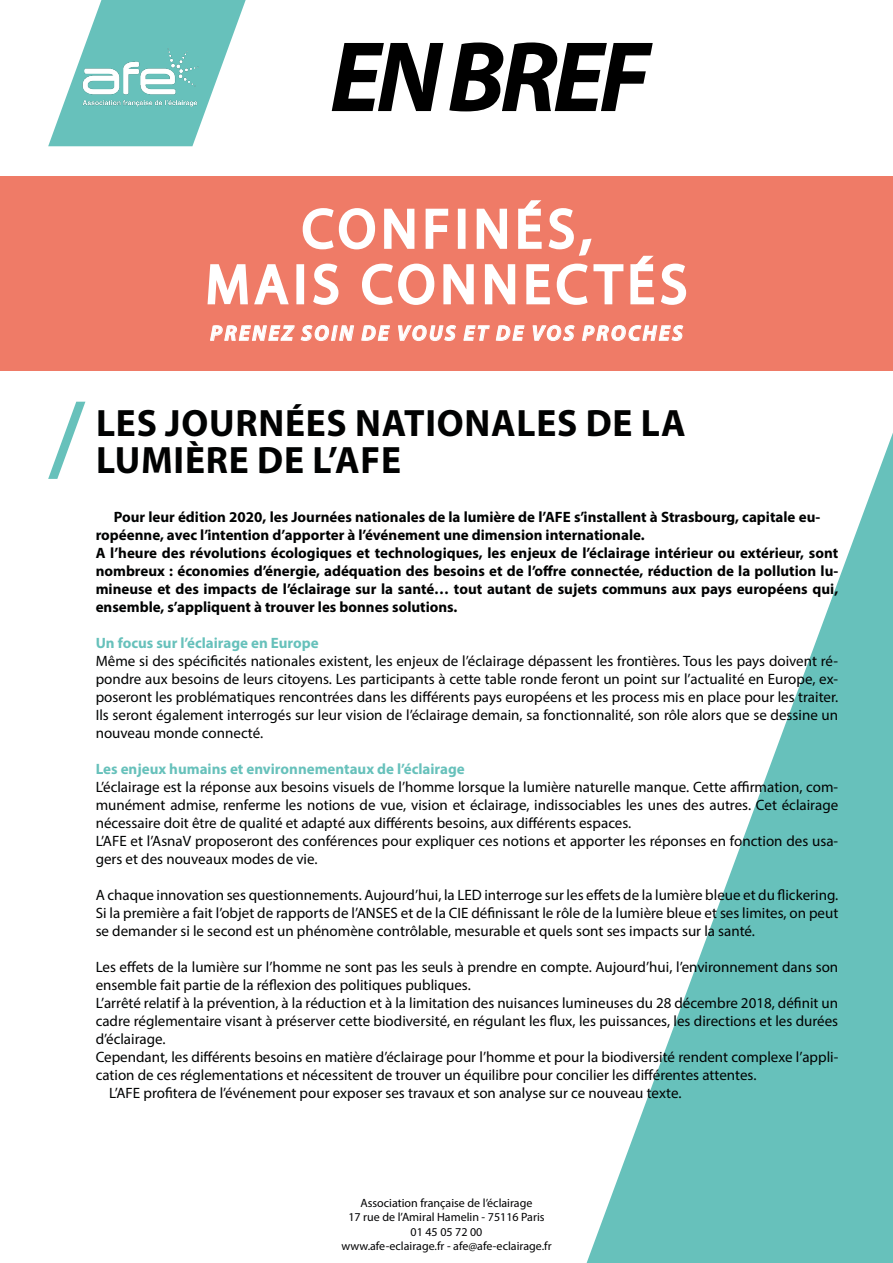
<style>
.page{position:relative;width:893px;height:1263px;background:#fff}
.page>*{position:absolute;margin:0;border:0;box-sizing:border-box;transform-origin:0 0}
.t1{font:italic 700 100.95px "Myriad Pro";letter-spacing:-.05em;color:#000}
.t2{font:55.05px/55.5px "Myriad Pro";letter-spacing:.11em;color:#fff;text-align:center}
.t3{font:700 38.25px/37.5px "Myriad Pro";letter-spacing:.02em;color:#010202}
.t4{font:italic 700 21.45px "Myriad Pro";letter-spacing:.11em;color:#fff}
.t5{font:15px/18px "Myriad Pro";color:#010202;text-align:justify}
.t6{font:700 15px/18px "Myriad Pro";color:#010202}
.t7{font:700 15px "Myriad Pro";color:#67c1bb}
.t8{font:12px/14.4px "Myriad Pro";color:#020203;text-align:center}
</style>
<div class="page">
<svg style="left:586px;top:433px;width:307px;height:830px"></svg>
<svg style="left:48px;top:0;width:198px;height:146px"></svg>
<img style="left:74px;top:44px;width:133px;height:67px">
<svg style="left:48px;top:402px;width:37px;height:77px"></svg>
<div style="left:0;top:176px;width:893px;height:195px;background:#ef7b67"></div>
<svg style="left:207px;top:264px;width:82px;height:41px"></svg>
<div style="left:296px;top:264px;width:8px;height:40px;border:3px solid #fff"></div>
<svg style="left:301px;top:200px;width:386px;height:105px"></svg>
<svg style="left:210px;top:325px;width:144px;height:16px"></svg>
<svg style="left:361px;top:325px;width:29px;height:16px"></svg>
<svg style="left:398px;top:325px;width:58px;height:16px"></svg>
<svg style="left:463px;top:325px;width:27px;height:16px"></svg>
<svg style="left:496px;top:325px;width:29px;height:16px"></svg>
<svg style="left:532px;top:325px;width:43px;height:16px"></svg>
<svg style="left:582px;top:325px;width:101px;height:16px"></svg>
<h1 class="t1" style="left:330px;top:11px;width:321px">EN BREF</h1>
<h2 class="t2" style="left:206px;top:200px;width:482px">CONFINÉS,<br>MAIS CONNECTÉS</h2>
<h3 class="t4" style="left:210px;top:319px;width:474px">PRENEZ SOIN DE VOUS ET DE VOS PROCHES</h3>
<h3 class="t3" style="left:96px;top:403px;width:591px">LES JOURNÉES NATIONALES DE LA<br>LUMIÈRE DE L’AFE</h3>
<p class="t6" style="left:96px;top:507px;width:744px;text-indent:18px">Pour leur édition 2020, les Journées nationales de la lumière de l’AFE s’installent à Strasbourg, capitale eu&shy;ropéenne, avec l’intention d’apporter à l’événement une dimension internationale.<br>A l’heure des révolutions écologiques et technologiques, les enjeux de l’éclairage intérieur ou extérieur, sont nombreux : économies d’énergie, adéquation des besoins et de l’offre connectée, réduction de la pollution lu&shy;mineuse et des impacts de l’éclairage sur la santé… tout autant de sujets communs aux pays européens qui, ensemble, s’appliquent à trouver les bonnes solutions.</p>
<p class="t7" style="left:96px;top:633px;width:224px">Un focus sur l’éclairage en Europe</p>
<p class="t5" style="left:96px;top:651px;width:744px">Même si des spécificités nationales existent, les enjeux de l’éclairage dépassent les frontières. Tous les pays doivent ré&shy;pondre aux besoins de leurs citoyens. Les participants à cette table ronde feront un point sur l’actualité en Europe, ex&shy;poseront les problématiques rencontrées dans les différents pays européens et les process mis en place pour les traiter.<br>Ils seront également interrogés sur leur vision de l’éclairage demain, sa fonctionnalité, son rôle alors que se dessine un nouveau monde connecté.</p>
<p class="t7" style="left:96px;top:759px;width:371px">Les enjeux humains et environnementaux de l’éclairage</p>
<p class="t5" style="left:96px;top:777px;width:744px;text-align:left">L’éclairage est la réponse aux besoins visuels de l’homme lorsque la lumière naturelle manque. Cette affirmation, com&shy;munément admise, renferme les notions de vue, vision et éclairage, indissociables les unes des autres. Cet éclairage nécessaire doit être de qualité et adapté aux différents besoins, aux différents espaces.<br>L’AFE et l’AsnaV proposeront des conférences pour expliquer ces notions et apporter les réponses en fonction des usa&shy;gers et des nouveaux modes de vie.</p>
<p class="t5" style="left:96px;top:885px;width:744px">A chaque innovation ses questionnements. Aujourd’hui, la LED interroge sur les effets de la lumière bleue et du flickering.<br>Si la première a fait l’objet de rapports de l’ANSES et de la CIE définissant le rôle de la lumière bleue et ses limites, on peut se demander si le second est un phénomène contrôlable, mesurable et quels sont ses impacts sur la santé.</p>
<p class="t5" style="left:96px;top:957px;width:744px">Les effets de la lumière sur l’homme ne sont pas les seuls à prendre en compte. Aujourd’hui, l’environnement dans son</p>
<p class="t5" style="left:96px;top:975px;width:377px">ensemble fait partie de la réflexion des politiques publiques.</p>
<p class="t5" style="left:96px;top:993px;width:744px">L’arrêté relatif à la prévention, à la réduction et à la limitation des nuisances lumineuses du 28 décembre 2018, définit un</p>
<p class="t5" style="left:96px;top:1011px;width:744px">cadre réglementaire visant à préserver cette biodiversité, en régulant les flux, les puissances, les directions et les durées</p>
<p class="t5" style="left:96px;top:1029px;width:71px">d’éclairage.</p>
<p class="t5" style="left:96px;top:1047px;width:744px">Cependant, les différents besoins en matière d’éclairage pour l’homme et pour la biodiversité rendent complexe l’appli-</p>
<p class="t5" style="left:96px;top:1065px;width:662px">cation de ces réglementations et nécessitent de trouver un équilibre pour concilier les différentes attentes.</p>
<p class="t5" style="left:109px;top:1083px;width:574px">L’AFE profitera de l’événement pour exposer ses travaux et son analyse sur ce nouveau texte.</p>
<p class="t8" style="left:341px;top:1195px;width:212px">Association française de l’éclairage<br>17 rue de l’Amiral Hamelin - 75116 Paris 01 45 05 72 00<br>www.afe-eclairage.fr - afe@afe-eclairage.fr</p>
</div>
